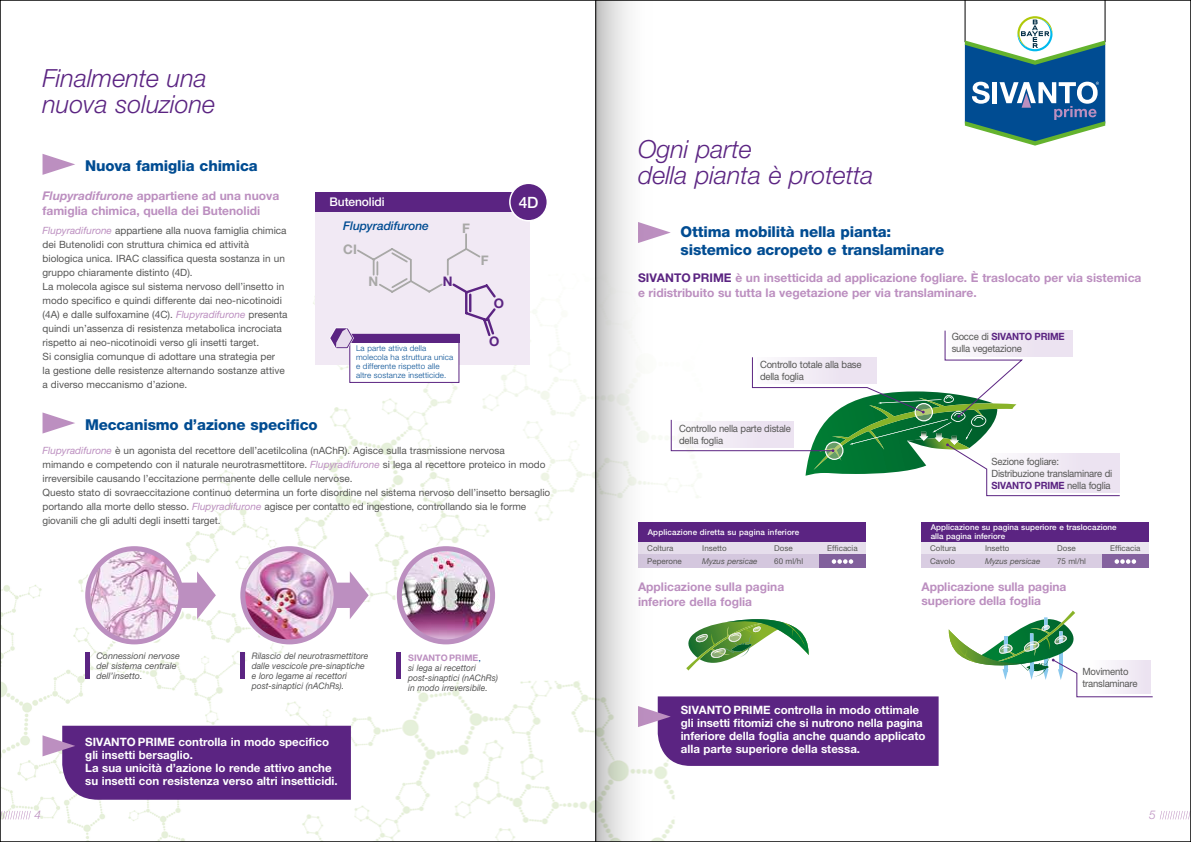
<style>
.page{position:relative;width:1191px;height:842px;background:#fff}
.page>*{position:absolute;margin:0;border:0;box-sizing:border-box;transform-origin:0 0}
.t1{font:italic 300 25px/26px "Helvetica Neue LT Std";color:#5b2482}
.t2{font:500 15.6px "Helvetica Neue LT Std";color:#fff}
.t3{font:800 15px/18px "Helvetica Neue LT Std";letter-spacing:-.01em;color:#004c92}
.t4{font:700 13.2px "Helvetica Neue";color:#a8a8a6}
.t5{font:700 13.2px "Helvetica Neue";color:#5b2482}
.t6{font:700 12px/15px "Helvetica Neue LT Std";color:#bc8fc0}
.t7{font:italic 500 12px "Helvetica Neue LT Std";letter-spacing:-.01em;color:#004c92}
.t8{font:500 12px "Helvetica Neue LT Std";letter-spacing:-.01em;color:#fff}
.t9{font:italic 300 12px "Helvetica Neue LT Std";color:#bc8fc0}
.t10{font:700 11.5px/13px "Helvetica Neue LT Std";color:#fff}
.t11{font:10px/14px "Helvetica Neue LT Std";color:#565655}
.t12{font:10px/12px "Helvetica Neue LT Std";letter-spacing:-.02em;color:#565655;scale:.95 1}
.t13{font:italic 9px/10px "Helvetica Neue LT Std";color:#565655;scale:.95 1}
.t14{font:italic 9px/10px "Helvetica Neue LT Std";color:#565655}
.t15{font:500 8px/9px "Helvetica Neue LT Std";letter-spacing:.01em;color:#fff}
.t16{font:300 8px/9px "Helvetica Neue LT Std";letter-spacing:.015em;color:#004c92}
.t17{font:8px "Helvetica Neue LT Std";color:#565655}
.t18{font:italic 8px "Helvetica Neue LT Std";color:#565655}
.s1{font-style:italic}
.s2{font-style:italic;color:#bc8fc0}
.s3{font-weight:700;font-style:normal;color:#bc8fc0}
.s4{font-style:normal;color:#004c92}
.s5{color:#5b2482}
.s6{font-weight:700;color:#5b2482}
</style>
<div class="page">
<img style="left:2px;top:2px;width:1187px;height:838px">
<svg style="left:964px;top:2px;width:141px;height:144px"></svg>
<svg style="left:43px;top:154px;width:32px;height:21px"></svg>
<div style="left:315px;top:212px;width:215px;height:153px;background:#f1e9f4"></div>
<div style="left:315px;top:192px;width:213px;height:20px;background:#5b2482"></div>
<div style="left:510px;top:183px;width:37px;height:38px;background:#5b2482;border-radius:50%"></div>
<div style="left:509px;top:183px;width:39px;height:38px;border:2px solid #fff;border-radius:50%"></div>
<div style="left:349px;top:334px;width:110px;height:49px;background:#fff;border:1px solid #5b2482"></div>
<svg style="left:330px;top:233px;width:166px;height:117px"></svg>
<svg style="left:43px;top:412px;width:32px;height:21px"></svg>
<svg style="left:686px;top:619px;width:122px;height:51px"></svg>
<svg style="left:948px;top:611px;width:205px;height:86px"></svg>
<div style="left:1080px;top:660px;width:70px;height:34px;background:linear-gradient(to right,#fff,#ece3f1)"></div>
<svg style="left:670px;top:330px;width:450px;height:166px"></svg>
<div style="left:756px;top:358px;width:120px;height:26px;background:linear-gradient(to right,#fbfafc,#e9deef)"></div>
<div style="left:674px;top:422px;width:119px;height:26px;background:linear-gradient(to right,#faf9fa,#e9deef)"></div>
<div style="left:990px;top:453px;width:129px;height:40px;background:linear-gradient(to right,#fbfafc,#e8deee)"></div>
<div style="left:947px;top:330px;width:125px;height:27px;background:linear-gradient(to right,#fbfafc,#e8deee)"></div>
<div style="left:638px;top:541px;width:227px;height:27px;background:#e6deec"></div>
<div style="left:638px;top:522px;width:227px;height:20px;background:#5b2482"></div>
<div style="left:638px;top:554px;width:227px;height:14px;background:#d4c7de"></div>
<div style="left:818px;top:554px;width:47px;height:14px;background:#81609c"></div>
<svg style="left:831px;top:559px;width:22px;height:5px"></svg>
<div style="left:921px;top:541px;width:227px;height:27px;background:#ebe5f0"></div>
<div style="left:921px;top:522px;width:227px;height:20px;background:#5b2482"></div>
<div style="left:921px;top:554px;width:227px;height:14px;background:#d9cde2"></div>
<div style="left:1101px;top:554px;width:47px;height:14px;background:#85629f"></div>
<svg style="left:1114px;top:559px;width:22px;height:5px"></svg>
<div style="left:395px;top:545px;width:101px;height:101px;border:8px solid #fff;border-radius:50%"></div>
<img style="left:399px;top:550px;width:93px;height:91px">
<div style="left:397px;top:546px;width:98px;height:98px;border:5px solid #bc8fc0;border-radius:50%"></div>
<div style="left:84px;top:545px;width:101px;height:101px;border:8px solid #fff;border-radius:50%"></div>
<img style="left:88px;top:549px;width:93px;height:93px;border-radius:47px">
<div style="left:85px;top:546px;width:98px;height:98px;border:5px solid #bc8fc0;border-radius:50%"></div>
<svg style="left:181px;top:571px;width:35px;height:48px"></svg>
<div style="left:239px;top:545px;width:101px;height:101px;border:8px solid #fff;border-radius:50%"></div>
<img style="left:243px;top:549px;width:93px;height:93px;border-radius:47px">
<div style="left:240px;top:546px;width:98px;height:98px;border:5px solid #bc8fc0;border-radius:50%"></div>
<svg style="left:334px;top:571px;width:35px;height:48px"></svg>
<hr style="left:85px;top:653px;width:4px;height:26px;background:#5b2482">
<div style="left:240px;top:653px;width:5px;height:26px;background:#5b2482"></div>
<hr style="left:397px;top:653px;width:4px;height:26px;background:#5b2482">
<svg style="left:43px;top:726px;width:308px;height:74px;background:#66338a"></svg>
<div style="left:652px;top:696px;width:286px;height:70px;background:#5b2482"></div>
<svg style="left:652px;top:222px;width:19px;height:21px"></svg>
<svg style="left:2px;top:811px;width:29px;height:8px"></svg>
<svg style="left:1159px;top:811px;width:30px;height:8px"></svg>
<svg style="left:596px;top:2px;width:56px;height:838px"></svg>
<hr style="left:595px;top:0;width:1px;height:842px;background:#000">
<h1 class="t1" style="left:43px;top:65px;width:174px">Finalmente una nuova soluzione</h1>
<h3 class="t3" style="left:85px;top:156px;width:174px">Nuova famiglia chimica</h3>
<p class="t6" style="left:43px;top:188px;width:238px"><span class="s1">Flupyradifurone</span> appartiene ad una nuova famiglia chimica, quella dei Butenolidi</p>
<p class="t11" style="left:43px;top:223px;width:247px"><span class="s2">Flupyradifurone</span> appartiene alla nuova famiglia chimica dei Butenolidi con struttura chimica ed attività biologica unica. IRAC classifica questa sostanza in un gruppo chiaramente distinto (4D).<br>La molecola agisce sul sistema nervoso dell’insetto in modo specifico e quindi differente dai neo-nicotinoidi (4A) e dalle sulfoxamine (4C). <span class="s2">Flupyradifurone</span> presenta quindi un’assenza di resistenza metabolica incrociata rispetto ai neo-nicotinoidi verso gli insetti target.<br>Si consiglia comunque di adottare una strategia per<br>la gestione delle resistenze alternando sostanze attive a diverso meccanismo d’azione.</p>
<p class="t8" style="left:330px;top:195px;width:56px">Butenolidi</p>
<h2 class="t2" style="left:519px;top:193px;width:21px">4D</h2>
<p class="t7" style="left:343px;top:218px;width:87px">Flupyradifurone</p>
<h3 class="t4" style="left:462px;top:217px;width:9px">F</h3>
<h3 class="t4" style="left:343px;top:239px;width:15px">CI</h3>
<h3 class="t4" style="left:368px;top:271px;width:11px">N</h3>
<h3 class="t5" style="left:443px;top:271px;width:11px">N</h3>
<p class="t16" style="left:356px;top:343px;width:99px">La parte attiva della molecola ha struttura unica e differente rispetto alle altre sostanze insetticide.</p>
<h3 class="t4" style="left:481px;top:250px;width:9px">F</h3>
<h3 class="t5" style="left:494px;top:293px;width:12px">O</h3>
<h3 class="t5" style="left:489px;top:330px;width:12px">O</h3>
<h3 class="t3" style="left:85px;top:416px;width:234px">Meccanismo d’azione specifico</h3>
<p class="t11" style="left:43px;top:444px;width:509px"><span class="s2">Flupyradifurone</span> è un agonista del recettore dell’acetilcolina (nAChR). Agisce sulla trasmissione nervosa<br>mimando e competendo con il naturale neurotrasmettitore. <span class="s2">Flupyradifurone</span> si lega al recettore proteico in modo irreversibile causando l’eccitazione permanente delle cellule nervose.<br>Questo stato di sovraeccitazione continuo determina un forte disordine nel sistema nervoso dell’insetto bersaglio portando alla morte dello stesso. <span class="s2">Flupyradifurone</span> agisce per contatto ed ingestione, controllando sia le forme giovanili che gli adulti degli insetti target.</p>
<p class="t14" style="left:96px;top:651px;width:85px">Connessioni nervose del sistema centrale dell’insetto.</p>
<p class="t13" style="left:252px;top:651px;width:124px">Rilascio del neurotrasmettitore dalle vescicole pre-sinaptiche e loro legame ai recettori post-sinaptici (nAChRs).</p>
<p class="t13" style="left:408px;top:652px;width:96px"><span class="s3">SIVANTO PRIME</span><span class="s4">,<br></span>si lega ai recettori post-sinaptici (nAChRs) in modo irreversibile.</p>
<p class="t10" style="left:85px;top:735px;width:254px">SIVANTO PRIME controlla in modo specifico gli insetti bersaglio.<br>La sua unicità d’azione lo rende attivo anche su insetti con resistenza verso altri insetticidi.</p>
<h1 class="t1" style="left:638px;top:136px;width:237px">Ogni parte<br>della pianta è protetta</h1>
<h3 class="t3" style="left:680px;top:223px;width:265px">Ottima mobilità nella pianta: sistemico acropeto e translaminare</h3>
<p class="t6" style="left:638px;top:270px;width:505px"><span class="s5">SIVANTO PRIME</span> è un insetticida ad applicazione fogliare. È traslocato per via sistemica e ridistribuito su tutta la vegetazione per via translaminare.</p>
<p class="t12" style="left:760px;top:359px;width:108px">Controllo totale alla base della foglia</p>
<p class="t12" style="left:679px;top:423px;width:119px">Controllo nella parte distale della foglia</p>
<p class="t15" style="left:648px;top:527px;width:153px">Applicazione diretta su pagina inferiore</p>
<p class="t17" style="left:647px;top:543px;width:28px">Coltura</p>
<p class="t17" style="left:702px;top:543px;width:26px">Insetto</p>
<p class="t17" style="left:774px;top:543px;width:20px">Dose</p>
<p class="t17" style="left:827px;top:543px;width:32px">Efficacia</p>
<p class="t17" style="left:647px;top:556px;width:36px">Peperone</p>
<p class="t18" style="left:702px;top:556px;width:57px">Myzus persicae</p>
<p class="t17" style="left:774px;top:556px;width:30px">60 ml/hl</p>
<p class="t12" style="left:951px;top:331px;width:120px">Gocce di <span class="s6">SIVANTO PRIME </span>sulla vegetazione</p>
<p class="t12" style="left:991px;top:455px;width:128px">Sezione fogliare:<br>Distribuzione translaminare di<br><span class="s6">SIVANTO PRIME</span> nella foglia</p>
<p class="t15" style="left:930px;top:523px;width:188px">Applicazione su pagina superiore e traslocazione alla pagina inferiore</p>
<p class="t17" style="left:930px;top:543px;width:28px">Coltura</p>
<p class="t17" style="left:985px;top:543px;width:26px">Insetto</p>
<p class="t17" style="left:1057px;top:543px;width:20px">Dose</p>
<p class="t17" style="left:1110px;top:543px;width:32px">Efficacia</p>
<p class="t17" style="left:930px;top:556px;width:27px">Cavolo</p>
<p class="t18" style="left:985px;top:556px;width:57px">Myzus persicae</p>
<p class="t17" style="left:1057px;top:556px;width:30px">75 ml/hl</p>
<p class="t6" style="left:638px;top:579px;width:148px">Applicazione sulla pagina inferiore della foglia</p>
<p class="t6" style="left:921px;top:580px;width:146px;line-height:14px">Applicazione sulla pagina superiore della foglia</p>
<p class="t10" style="left:681px;top:703px;width:246px">SIVANTO PRIME controlla in modo ottimale gli insetti fitomizi che si nutrono nella pagina inferiore della foglia anche quando applicato alla parte superiore della stessa.</p>
<p class="t12" style="left:1082px;top:665px;width:59px">Movimento translaminare</p>
<p class="t9" style="left:35px;top:808px;width:8px">4</p>
<p class="t9" style="left:1149px;top:808px;width:8px">5</p>
</div>
